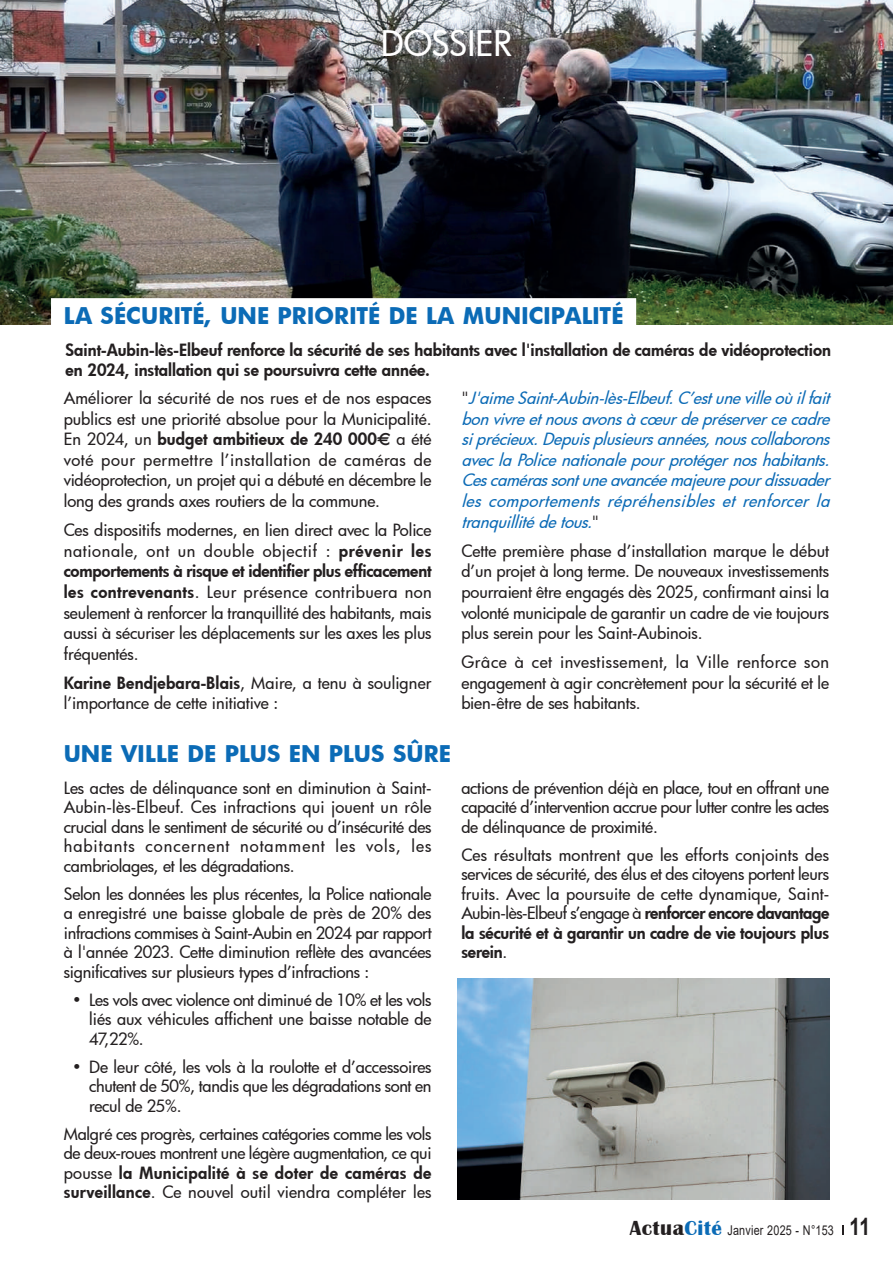
<style>
.page{position:relative;width:893px;height:1263px;background:#fff}
.page>*{position:absolute;margin:0;border:0;box-sizing:border-box;transform-origin:0 0}
.t1{font:500 34.5px "Futura";letter-spacing:-.005em;color:#fff}
.t2{font:700 22.5px "Futura";color:#0b6bb6}
.t3{font:500 16.5px/19.5px "Futura";letter-spacing:-.01em;color:#231f20;text-align:justify}
.t4{font:italic 500 16.5px/20.5px "Futura";color:#0c6bb6;text-align:justify}
.t5{font:800 16.5px/19.8px "Futura";color:#231f20}
.t6{font:13.5px "Arial";letter-spacing:.02em;color:#231f20;scale:.8 1}
.s1{font-weight:800}
.s2{font-style:normal;color:#231f20}
.s3{font-family:"Britannic";font-weight:700;font-size:21px}
.s4{font-family:"Britannic";font-weight:700;font-size:21px;color:#0b6bb6}
.s5{font-weight:700;font-size:24px}
</style>
<div class="page">
<img style="left:457px;top:979px;width:372px;height:220px">
<img style="left:0;top:0;width:893px;height:324px">
<div style="left:51px;top:298px;width:585px;height:30px;background:#fff"></div>
<h1 class="t1" style="left:381px;top:19px;width:133px">DOSSIER</h1>
<h2 class="t2" style="left:64px;top:300px;width:561px">LA SÉCURITÉ, UNE PRIORITÉ DE LA MUNICIPALITÉ</h2>
<p class="t5" style="left:66px;top:340px;width:767px">Saint-Aubin-lès-Elbeuf renforce la sécurité de ses habitants avec l'installation de caméras de vidéoprotection en 2024, installation qui se poursuivra cette année.</p>
<p class="t3" style="left:64px;top:387px;width:369px;line-height:20.5px">Améliorer la sécurité de nos rues et de nos espaces publics est une priorité absolue pour la Municipalité.<br>En 2024, un <span class="s1">budget ambitieux de 240 000€</span> a été voté pour permettre l’installation de caméras de vidéoprotection, un projet qui a débuté en décembre le long des grands axes routiers de la commune.</p>
<p class="t3" style="left:64px;top:519px;width:369px;line-height:20.5px">Ces dispositifs modernes, en lien direct avec la Police nationale, ont un double objectif : <span class="s1">prévenir les comportements à risque et identifier plus efficacement les contrevenants</span>. Leur présence contribuera non seulement à renforcer la tranquillité des habitants, mais aussi à sécuriser les déplacements sur les axes les plus fréquentés.</p>
<p class="t3" style="left:64px;top:672px;width:369px;line-height:20.5px"><span class="s1">Karine Bendjebara-Blais</span>, Maire, a tenu à souligner l’importance de cette initiative :</p>
<h2 class="t2" style="left:64px;top:738px;width:389px">UNE VILLE DE PLUS EN PLUS SÛRE</h2>
<p class="t3" style="left:64px;top:777px;width:369px">Les actes de délinquance sont en diminution à Saint-Aubin-lès-Elbeuf. Ces infractions qui jouent un rôle crucial dans le sentiment de sécurité ou d’insécurité des habitants concernent notamment les vols, les cambriolages, et les dégradations.</p>
<p class="t3" style="left:64px;top:883px;width:369px">Selon les données les plus récentes, la Police nationale a enregistré une baisse globale de près de 20% des infractions commises à Saint-Aubin en 2024 par rapport à l'année 2023. Cette diminution reflète des avancées significatives sur plusieurs types d’infractions :</p>
<p class="t3" style="left:89px;top:989px;width:344px;text-indent:-17px">• Les vols avec violence ont diminué de 10% et les vols liés aux véhicules affichent une baisse notable de 47,22%.</p>
<p class="t3" style="left:89px;top:1056px;width:344px;text-indent:-17px">• De leur côté, les vols à la roulotte et d’accessoires chutent de 50%, tandis que les dégradations sont en recul de 25%.</p>
<p class="t3" style="left:64px;top:1123px;width:369px">Malgré ces progrès, certaines catégories comme les vols de deux-roues montrent une légère augmentation, ce qui pousse <span class="s1">la Municipalité à se doter de caméras de surveillance</span>. Ce nouvel outil viendra compléter les</p>
<p class="t4" style="left:461px;top:387px;width:375px"><span class="s2">"</span> J'aimeSaint-Aubin-lès-Elbeuf.C’estunevilleoùilfait bonvivreetnousavonsàcœurdepréservercecadre siprécieux.Depuisplusieursannées,nouscollaborons aveclaPolicenationalepourprotégernoshabitants.<br>Cescamérassontuneavancéemajeurepourdissuader les comportements répréhensibles et renforcer la tranquillitédetous.<span class="s2">"</span></p>
<p class="t3" style="left:461px;top:540px;width:369px;line-height:20.5px">Cette première phase d’installation marque le début d’un projet à long terme. De nouveaux investissements pourraient être engagés dès 2025, confirmant ainsi la volonté municipale de garantir un cadre de vie toujours plus serein pour les Saint-Aubinois.</p>
<p class="t3" style="left:461px;top:652px;width:369px;line-height:20.5px">Grâce à cet investissement, la Ville renforce son engagement à agir concrètement pour la sécurité et le bien-être de ses habitants.</p>
<p class="t3" style="left:461px;top:777px;width:369px">actions de prévention déjà en place, tout en offrant une capacité d’intervention accrue pour lutter contre les actes de délinquance de proximité.</p>
<p class="t3" style="left:461px;top:844px;width:369px">Ces résultats montrent que les efforts conjoints des services de sécurité, des élus et des citoyens portent leurs fruits. Avec la poursuite de cette dynamique, Saint-Aubin-lès-Elbeuf s’engage à <span class="s1">renforcer encore davantage la sécurité et à garantir un cadre de vie toujours plus serein</span>.</p>
<p class="t6" style="left:630px;top:1221px;width:302px"><span class="s3">Actua</span><span class="s4">Cité</span> Janvier 2025 - N°153 <span class="s5">11</span></p>
</div>
